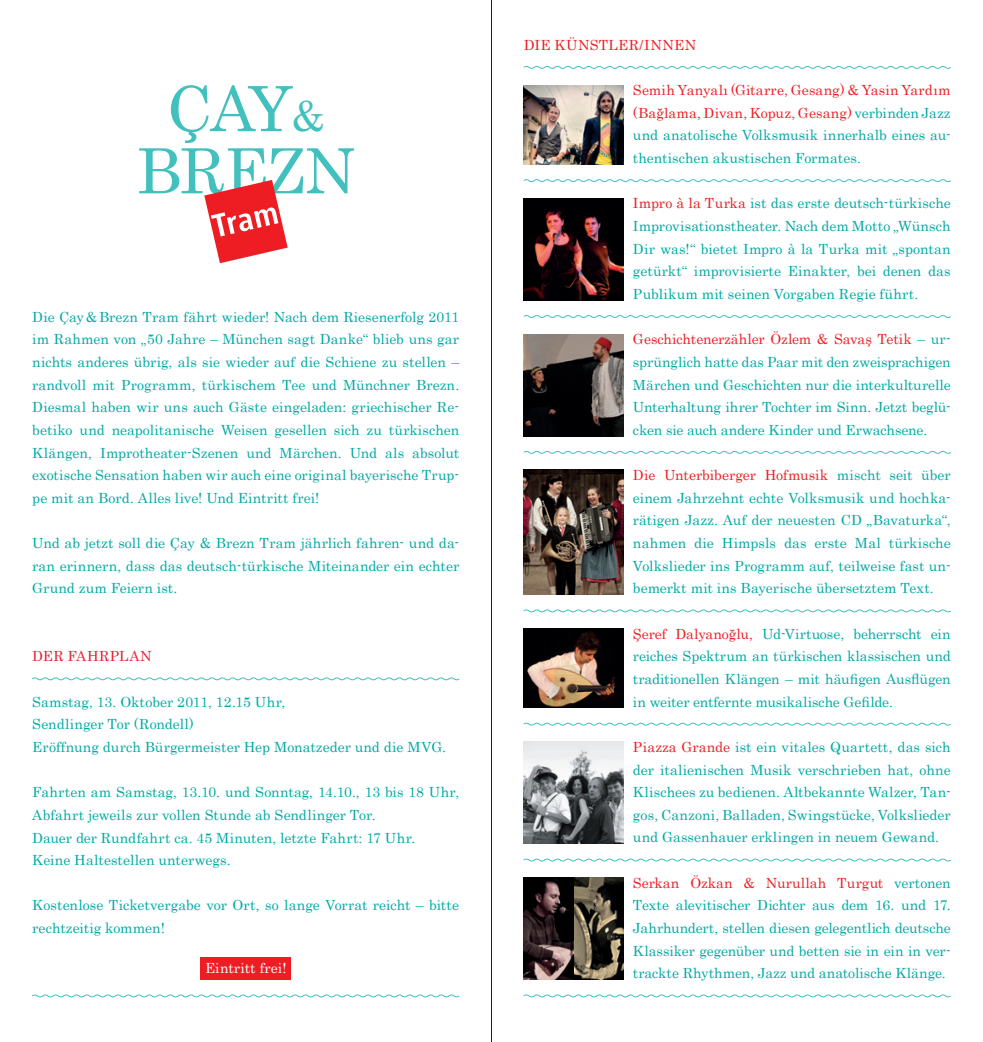
<style>
.page{position:relative;width:983px;height:1042px;background:#fff}
.page>*{position:absolute;margin:0;border:0;box-sizing:border-box;transform-origin:0 0}
.t1{font:62.3px/62.1px "Century";letter-spacing:-.02em;color:#42c0bd;text-align:center}
.t2{font:14px/22.6px "Century";color:#00a9a5;text-align:justify}
.t3{font:14px "Century";letter-spacing:.03em;color:#ee1d23}
.t4{font:14px "Century";letter-spacing:.01em;color:#fff}
.t5{font:14px "Century";letter-spacing:.03em;color:#eb1b34}
.s1{font-size:41.48px}
.s2{font-family:"Century Schoolbook"}
.s3{color:#ee1d23}
</style>
<div class="page">
<div style="left:200px;top:957px;width:91px;height:22px;background:#ee1d23"></div>
<svg style="left:32px;top:677px;width:428px;height:4px"></svg>
<svg style="left:32px;top:994px;width:428px;height:4px"></svg>
<svg style="left:523px;top:66px;width:428px;height:3px"></svg>
<svg style="left:523px;top:179px;width:428px;height:3px"></svg>
<svg style="left:523px;top:315px;width:428px;height:3px"></svg>
<svg style="left:523px;top:451px;width:428px;height:3px"></svg>
<svg style="left:523px;top:609px;width:428px;height:4px"></svg>
<svg style="left:523px;top:722px;width:428px;height:4px"></svg>
<svg style="left:523px;top:858px;width:428px;height:4px"></svg>
<svg style="left:523px;top:994px;width:428px;height:4px"></svg>
<img style="left:523px;top:85px;width:100px;height:79px">
<img style="left:523px;top:198px;width:100px;height:102px">
<img style="left:523px;top:334px;width:100px;height:102px">
<img style="left:523px;top:470px;width:100px;height:124px">
<img style="left:523px;top:628px;width:100px;height:80px">
<img style="left:523px;top:742px;width:100px;height:102px">
<img style="left:573px;top:877px;width:50px;height:102px">
<svg style="left:204px;top:180px;width:83px;height:83px"></svg>
<svg style="left:523px;top:877px;width:50px;height:102px;background:#352829"></svg>
<hr style="left:491px;top:0;width:1px;height:1042px;background:#231f20">
<h1 class="t1" style="left:136px;top:72px;width:220px">ÇAY<span class="s1">&amp;<br></span>BREZN</h1>
<p class="t2" style="left:32px;top:304px;width:428px">Die Çay&amp;Brezn Tram fährt wieder! Nach dem Riesenerfolg 2011 im Rahmen von „50 Jahre – München sagt Danke“ blieb uns gar nichts anderes übrig, als sie wieder auf die Schiene zu stellen – randvoll mit Programm, türkischem Tee und Münchner Brezn.<br>Diesmal haben wir uns auch Gäste eingeladen<span class="s2">:</span> griechischer Re&shy;betiko und neapolitanische Weisen gesellen sich zu türkischen Klängen, Improtheater-Szenen und Märchen. Und als absolut exotische Sensation haben wir auch eine original bayerische Trup&shy;pe mit an Bord. Alles live! Und Eintritt frei!</p>
<p class="t2" style="left:32px;top:530px;width:428px">Und ab jetzt soll die Çay &amp; Brezn Tram jährlich fahren- und da&shy;ran erinnern, dass das deutsch-türkische Miteinander ein echter Grund zum Feiern ist.</p>
<p class="t5" style="left:32px;top:644px;width:121px">DER FAHRPLAN</p>
<p class="t2" style="left:32px;top:689px;width:415px;text-align:left">Samstag, 13. Oktober 2011, 12.15 Uhr,<br>Sendlinger Tor (Rondell)<br>Eröffnung durch Bürgermeister Hep Monatzeder und die MVG.</p>
<p class="t2" style="left:32px;top:779px;width:428px;text-align:left">Fahrten am Samstag, 13.10. und Sonntag, 14.10., 13 bis 18 Uhr, Abfahrt jeweils zur vollen Stunde ab Sendlinger Tor.<br>Dauer der Rundfahrt ca. 45 Minuten, letzte Fahrt<span class="s2">:</span> 17 Uhr.<br>Keine Haltestellen unterwegs.</p>
<p class="t2" style="left:32px;top:893px;width:428px">Kostenlose Ticketvergabe vor Ort, so lange Vorrat reicht – bitte rechtzeitig kommen!</p>
<p class="t4" style="left:205px;top:956px;width:83px">Eintritt frei!</p>
<p class="t3" style="left:523px;top:33px;width:174px">DIE KÜNSTLER/INNEN</p>
<p class="t2" style="left:632px;top:78px;width:319px"><span class="s3">Semih Yanyalı (Gitarre, Gesang) &amp; Yasin Yardım (Bağlama, Divan, Kopuz, Gesang)</span> verbinden Jazz und anatolische Volksmusik innerhalb eines au&shy;thentischen akustischen Formates.</p>
<p class="t2" style="left:632px;top:191px;width:319px"><span class="s3">Impro à la Turka</span> ist das erste deutsch-türkische Improvisationstheater. Nach dem Motto „Wünsch Dir was!“ bietet Impro à la Turka mit „spontan getürkt“ improvisierte Einakter, bei denen das Publikum mit seinen Vorgaben Regie führt.</p>
<p class="t2" style="left:632px;top:327px;width:319px"><span class="s3">Geschichtenerzähler Özlem &amp; Savaş Tetik</span> – ur&shy;sprünglich hatte das Paar mit den zweisprachigen Märchen und Geschichten nur die interkulturelle Unterhaltung ihrer Tochter im Sinn. Jetzt beglü&shy;cken sie auch andere Kinder und Erwachsene.</p>
<p class="t2" style="left:632px;top:463px;width:319px"><span class="s3">Die Unterbiberger Hofmusik</span> mischt seit über einem Jahrzehnt echte Volksmusik und hochka&shy;rätigen Jazz. Auf der neuesten CD „Bavaturka“, nahmen die Himpsls das erste Mal türkische Volkslieder ins Programm auf, teilweise fast un&shy;bemerkt mit ins Bayerische übersetztem Text.</p>
<p class="t2" style="left:632px;top:621px;width:319px"><span class="s3">Şeref Dalyanoğlu,</span> Ud-Virtuose, beherrscht ein reiches Spektrum an türkischen klassischen und traditionellen Klängen – mit häufigen Ausflügen in weiter entfernte musikalische Gefilde.</p>
<p class="t2" style="left:632px;top:734px;width:319px"><span class="s3">Piazza Grande</span> ist ein vitales Quartett, das sich der italienischen Musik verschrieben hat, ohne Klischees zu bedienen. Altbekannte Walzer, Tan&shy;gos, Canzoni, Balladen, Swingstücke, Volkslieder und Gassenhauer erklingen in neuem Gewand.</p>
<p class="t2" style="left:632px;top:870px;width:319px"><span class="s3">Serkan Özkan &amp; Nurullah Turgut</span> vertonen Texte alevitischer Dichter aus dem 16. und 17.<br>Jahrhundert, stellen diesen gelegentlich deutsche Klassiker gegenüber und betten sie in ein in ver&shy;trackte Rhythmen, Jazz und anatolische Klänge.</p>
</div>
